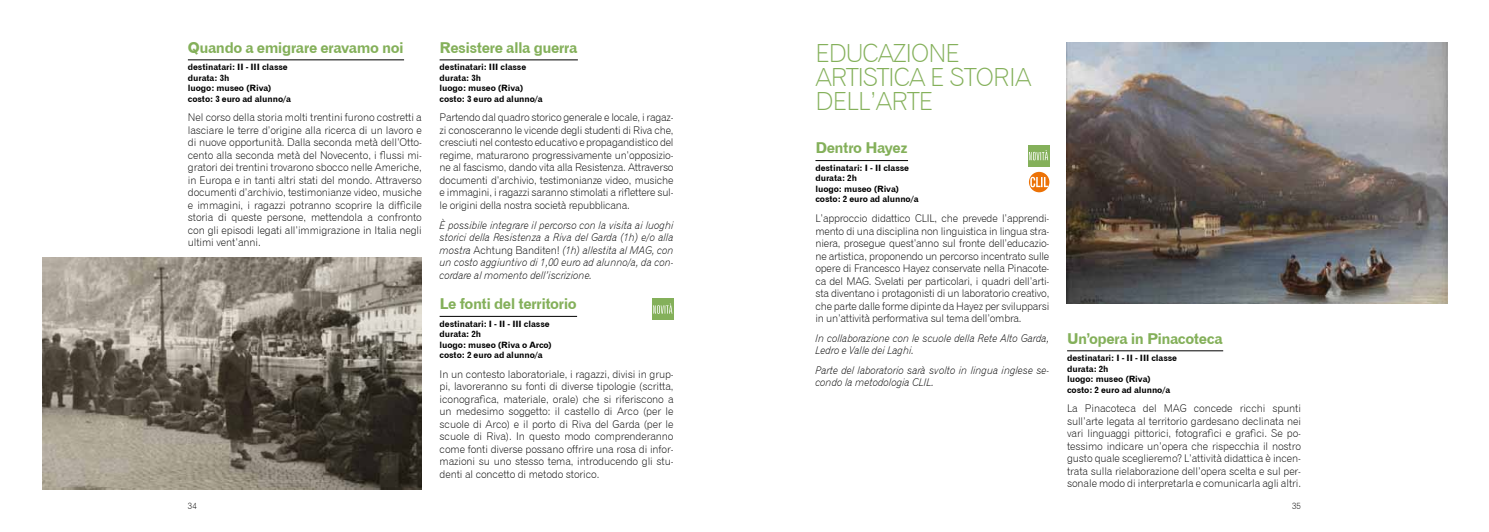
<style>
.page{position:relative;width:1489px;height:532px;background:#fff}
.page>*{position:absolute;margin:0;border:0;box-sizing:border-box;transform-origin:0 0}
.t1{font:25px "Gothic 720 BT Light B";color:#84b05a}
.t2{font:15px "Gothic 720 BT Bold B";letter-spacing:-.035em;color:#84b05a}
.t3{font:10.62px/12.5px "Gothic 720 BT Light B";letter-spacing:-.01em;color:#000;text-align:justify}
.t4{font:10.62px/12.5px "Gothic 720 BT Light Italic B";letter-spacing:-.01em;color:#000}
.t5{font:8.75px/10.5px "Gothic 720 BT Bold B";letter-spacing:-.01em;color:#000}
.t6{font:8.75px "Gothic 720 BT Light B";color:#000}
.s1{font-family:"Gothic 720 BT Light B"}
</style>
<div class="page">
<hr style="left:188px;top:60px;width:216px;height:1px;background:#000">
<hr style="left:439px;top:60px;width:139px;height:1px;background:#000">
<hr style="left:439px;top:316px;width:138px;height:1px;background:#000">
<img style="left:43px;top:257px;width:379px;height:232px">
<hr style="left:815px;top:160px;width:93px;height:1px;background:#000">
<hr style="left:1067px;top:350px;width:156px;height:1px;background:#000">
<img style="left:1066px;top:43px;width:380px;height:260px">
<svg style="left:1028px;top:172px;width:21px;height:20px"></svg>
<svg style="left:1030px;top:177px;width:18px;height:10px"></svg>
<div style="left:652px;top:298px;width:21px;height:22px;background:#84b05a"></div>
<svg style="left:653px;top:303px;width:19px;height:10px"></svg>
<div style="left:1027px;top:145px;width:22px;height:22px;background:#84b05a"></div>
<svg style="left:1029px;top:150px;width:19px;height:10px"></svg>
<h2 class="t2" style="left:188px;top:38px;width:217px">Quando a emigrare eravamo noi</h2>
<p class="t5" style="left:188px;top:62px;width:105px">destinatari: II - III classe durata: 3h<br>luogo: museo (Riva) costo: 3 euro ad alunno/a</p>
<p class="t3" style="left:188px;top:111px;width:235px">Nel corso della storia molti trentini furono costretti a lasciare le terre d’origine alla ricerca di un lavoro e di nuove opportunità. Dalla seconda metà dell’Otto&shy;cento alla seconda metà del Novecento, i flussi mi&shy;gratori dei trentini trovarono sbocco nelle Americhe, in Europa e in tanti altri stati del mondo. Attraverso documenti d’archivio, testimonianze video, musiche e immagini, i ragazzi potranno scoprire la difficile storia di queste persone, mettendola a confronto con gli episodi legati all’immigrazione in Italia negli ultimi vent’anni.</p>
<h2 class="t2" style="left:439px;top:38px;width:139px">Resistere alla guerra</h2>
<p class="t5" style="left:439px;top:62px;width:105px">destinatari: III classe durata: 3h<br>luogo: museo (Riva) costo: 3 euro ad alunno/a</p>
<p class="t3" style="left:439px;top:111px;width:235px">Partendo dal quadro storico generale e locale, i ragaz&shy;zi conosceranno le vicende degli studenti di Riva che, cresciuti nel contesto educativo e propagandistico del regime, maturarono progressivamente un’opposizio&shy;ne al fascismo, dando vita alla Resistenza. Attraverso documenti d’archivio, testimonianze video, musiche e immagini, i ragazzi saranno stimolati a riflettere sul&shy;le origini della nostra società repubblicana.</p>
<p class="t4" style="left:439px;top:218px;width:235px;text-align:justify">È possibile integrare il percorso con la visita ai luoghi storici della Resistenza a Riva del Garda (1h) e/o alla mostra <span class="s1">Achtung Banditen!</span> (1h) allestita al MAG, con un costo aggiuntivo di 1,00 euro ad alunno/a, da con&shy;cordare al momento dell’iscrizione.</p>
<h2 class="t2" style="left:439px;top:294px;width:138px">Le fonti del territorio</h2>
<p class="t5" style="left:439px;top:318px;width:114px">destinatari: I - II - III classe durata: 2h<br>luogo: museo (Riva o Arco) costo: 2 euro ad alunno/a</p>
<p class="t3" style="left:439px;top:367px;width:235px">In un contesto laboratoriale, i ragazzi, divisi in grup&shy;pi, lavoreranno su fonti di diverse tipologie (scritta, iconografica, materiale, orale) che si riferiscono a un medesimo soggetto: il castello di Arco (per le scuole di Arco) e il porto di Riva del Garda (per le scuole di Riva). In questo modo comprenderanno come fonti diverse possano offrire una rosa di infor&shy;mazioni su uno stesso tema, introducendo gli stu&shy;denti al concetto di metodo storico.</p>
<h1 class="t1" style="left:815px;top:38px;width:31px">Educa</h1>
<h1 class="t1" style="left:893px;top:38px;width:26px">zione</h1>
<h1 class="t1" style="left:815px;top:62px;width:14px">artistica</h1>
<h1 class="t1" style="left:930px;top:62px;width:35px">e storia</h1>
<h1 class="t1" style="left:815px;top:86px;width:15px">dell</h1>
<h1 class="t1" style="left:870px;top:86px;width:21px">’arte</h1>
<h2 class="t2" style="left:815px;top:139px;width:94px">Dentro Hayez</h2>
<p class="t5" style="left:815px;top:162px;width:105px">destinatari: I - II classe durata: 2h<br>luogo: museo (Riva) costo: 2 euro ad alunno/a</p>
<p class="t3" style="left:815px;top:212px;width:235px">L’approccio didattico CLIL, che prevede l’apprendi&shy;mento di una disciplina non linguistica in lingua stra&shy;niera, prosegue quest’anno sul fronte dell’educazio&shy;ne artistica, proponendo un percorso incentrato sulle opere di Francesco Hayez conservate nella Pinacote&shy;ca del MAG. Svelati per particolari, i quadri dell’arti&shy;sta diventano i protagonisti di un laboratorio creativo, che parte dalle forme dipinte da Hayez per svilupparsi in un’attività performativa sul tema dell’ombra.</p>
<p class="t4" style="left:815px;top:331px;width:235px">In collaborazione con le scuole della Rete Alto Garda,<br>Ledro e Valle dei Laghi.</p>
<p class="t4" style="left:815px;top:363px;width:235px">Parte del laboratorio sarà svolto in lingua inglese se&shy;condo la metodologia CLIL.</p>
<h2 class="t2" style="left:1067px;top:329px;width:157px">Un’opera in Pinacoteca</h2>
<p class="t5" style="left:1067px;top:352px;width:111px">destinatari: I - II - III classe durata: 2h<br>luogo: museo (Riva) costo: 2 euro ad alunno/a</p>
<p class="t3" style="left:1067px;top:402px;width:235px">La Pinacoteca del MAG concede ricchi spunti sull’arte legata al territorio gardesano declinata nei vari linguaggi pittorici, fotografici e grafici. Se po&shy;tessimo indicare un’opera che rispecchia il nostro gusto quale sceglieremo? L’attività didattica è incen&shy;trata sulla rielaborazione dell’opera scelta e sul per&shy;sonale modo di interpretarla e comunicarla agli altri.</p>
<p class="t6" style="left:188px;top:500px;width:10px">34</p>
<p class="t6" style="left:1291px;top:500px;width:10px">35</p>
</div>
